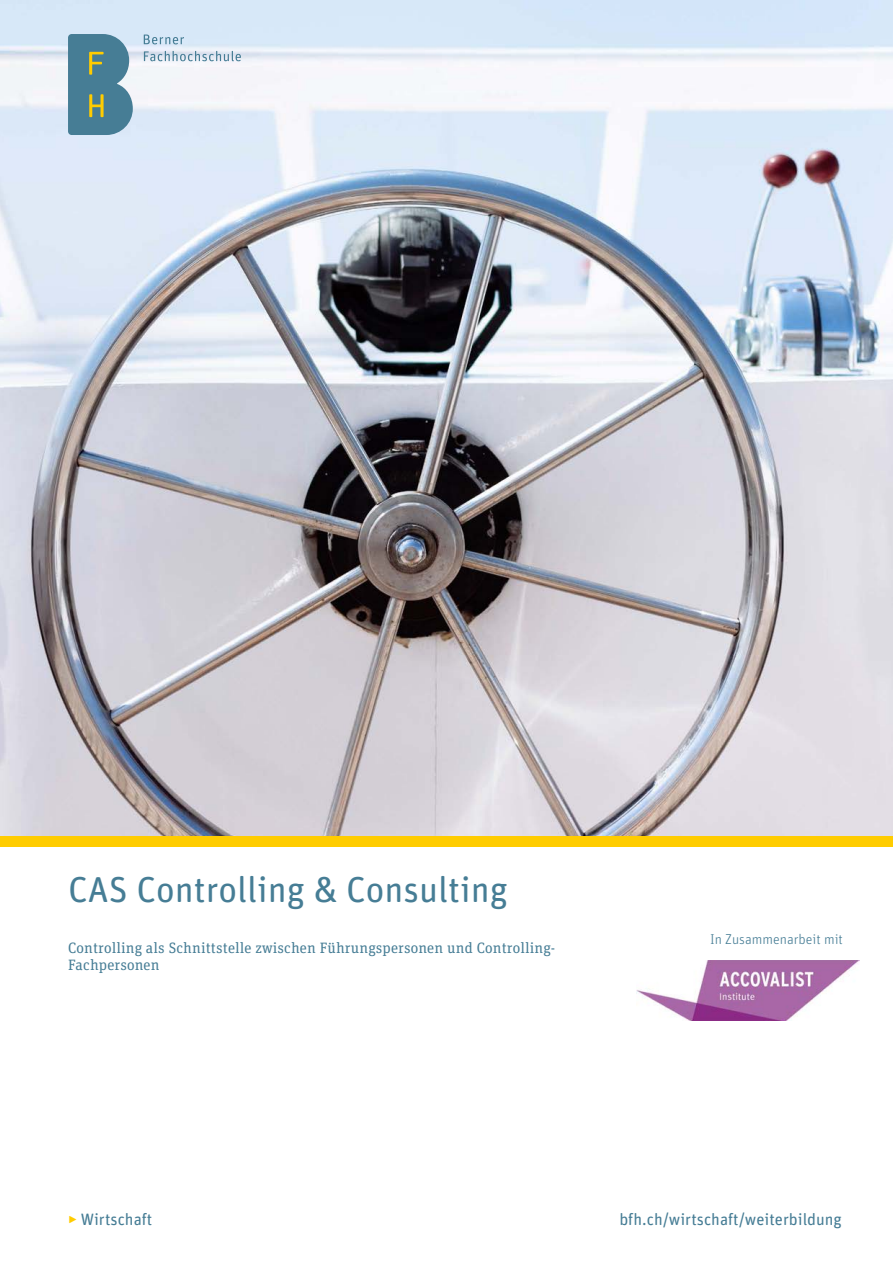
<style>
.page{position:relative;width:893px;height:1263px;background:#fff}
.page>*{position:absolute;margin:0;border:0;box-sizing:border-box;transform-origin:0 0}
.t1{font:36px "Unit Rounded Pro";color:#467d95}
.t2{font:16.5px "Unit Rounded Pro";color:#467d95}
.t3{font:15px/17px "Unit Slab Pro";letter-spacing:.01em;color:#467d95}
.t4{font:300 14.25px "Unit Rounded Pro";color:#467d95}
.s1{font-weight:300;color:#fc0}
</style>
<div class="page">
<img style="left:0;top:0;width:893px;height:837px">
<div style="left:0;top:837px;width:893px;height:10px;background:#fc0"></div>
<svg style="left:68px;top:34px;width:65px;height:101px"></svg>
<svg style="left:144px;top:35px;width:40px;height:9px"></svg>
<svg style="left:144px;top:51px;width:97px;height:10px"></svg>
<img style="left:637px;top:960px;width:222px;height:61px">
<h1 class="t1" style="left:68px;top:864px;width:441px">CAS Controlling &amp; Consulting</h1>
<p class="t3" style="left:68px;top:938px;width:489px">Controlling als Schnittstelle zwischen Führungspersonen und Controlling-<br>Fachpersonen</p>
<p class="t4" style="left:710px;top:930px;width:134px">In Zusammenarbeit mit</p>
<p class="t2" style="left:68px;top:1207px;width:86px"><span class="s1">‣</span> Wirtschaft</p>
<p class="t2" style="left:619px;top:1207px;width:224px">bfh.ch/wirtschaft/weiterbildung</p>
</div>
